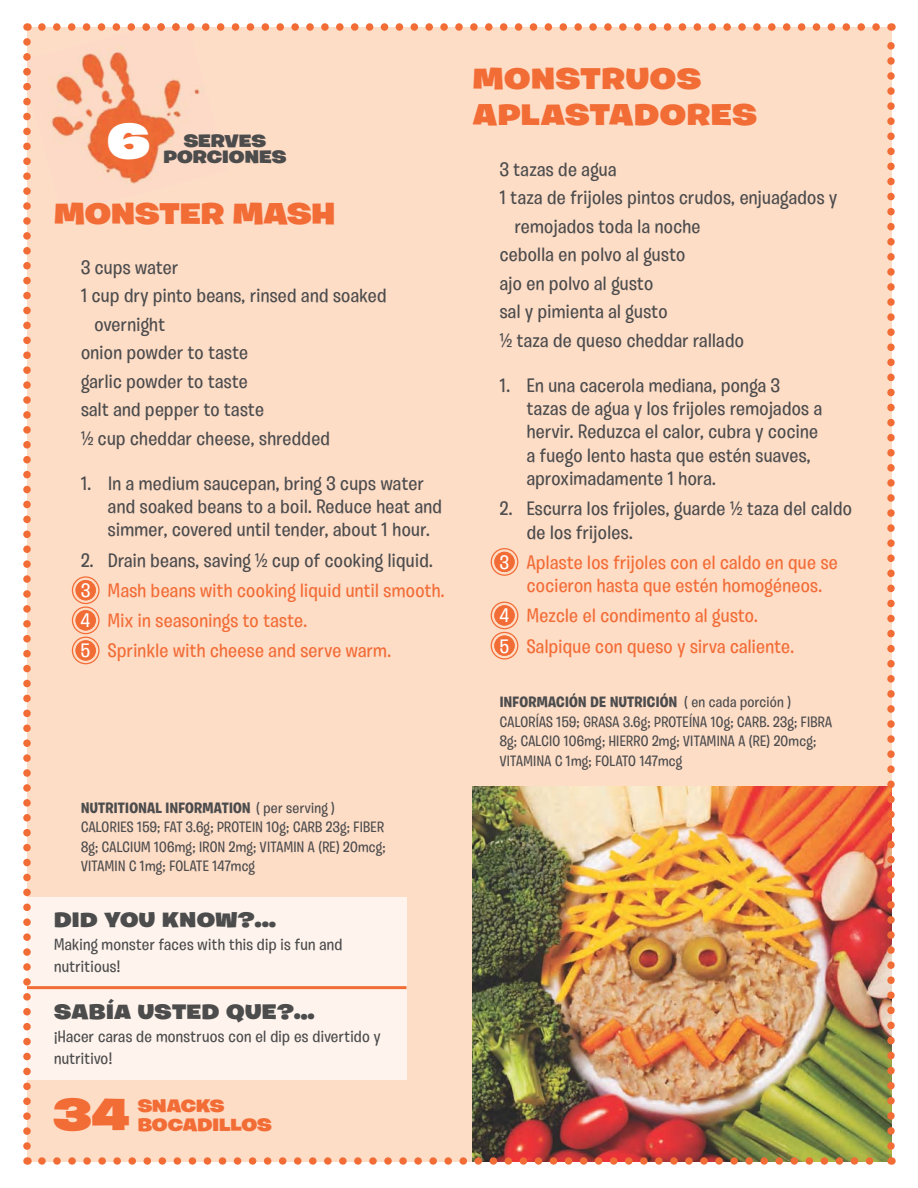
<style>
.page{position:relative;width:918px;height:1188px;background:#fff}
.page>*{position:absolute;margin:0;border:0;box-sizing:border-box;transform-origin:0 0}
.t1{font:900 49.5px "Burbank Big Wide";color:#fff}
.t2{font:900 45px "Burbank Big Wide";color:#f26c36}
.t3{font:900 30px/36px "Burbank Big Wide";letter-spacing:.02em;color:#f26c36}
.t4{font:900 30px "Burbank Big Wide";color:#f26c36}
.t5{font:900 21px "Burbank Big Wide";letter-spacing:.02em;color:#4c4c4d}
.t6{font:500 19.5px/23.4px "Burbank Big";letter-spacing:.02em;color:#4c4c4d}
.t7{font:500 19.5px/30.2px "Burbank Big";letter-spacing:.02em;color:#f26c36}
.t8{font:900 18px/18.6px "Burbank Big Wide";color:#f26c36}
.t9{font:900 18px "Burbank Big Wide";color:#4c4c4d}
.t10{font:500 16.5px/22.5px "Burbank Big";letter-spacing:.02em;color:#4c4c4d}
.t11{font:500 15px/19.5px "Burbank Big";letter-spacing:.02em;color:#4c4c4d}
.s1{color:#4c4c4d}
.s2{color:#fff}
.s3{font-weight:700}
</style>
<div class="page">
<div style="left:27px;top:27px;width:864px;height:1134px;background:#feddc7"></div>
<div style="left:27px;top:897px;width:379px;height:183px;background:#fff4ed"></div>
<img style="left:473px;top:786px;width:419px;height:375px">
<svg style="left:23px;top:90px;width:8px;height:1060px"></svg>
<svg style="left:42px;top:1157px;width:842px;height:8px"></svg>
<svg style="left:190px;top:23px;width:690px;height:8px"></svg>
<svg style="left:887px;top:23px;width:8px;height:1123px"></svg>
<img style="left:23px;top:23px;width:120px;height:35px">
<img style="left:27px;top:27px;width:200px;height:188px">
<img style="left:23px;top:58px;width:8px;height:32px">
<img style="left:143px;top:23px;width:47px;height:8px">
<hr style="left:27px;top:986px;width:379px;height:3px;background:#f26c36">
<div style="left:76px;top:580px;width:20px;height:20px;background:#f26c36;border-radius:50%"></div>
<div style="left:72px;top:576px;width:28px;height:28px;border:1px solid #f26c36;border-radius:50%"></div>
<div style="left:76px;top:580px;width:20px;height:20px;border:4px solid #f26c36;border-radius:50%"></div>
<div style="left:76px;top:610px;width:20px;height:20px;background:#f26c36;border-radius:50%"></div>
<div style="left:72px;top:606px;width:28px;height:28px;border:1px solid #f26c36;border-radius:50%"></div>
<div style="left:76px;top:610px;width:20px;height:20px;border:4px solid #f26c36;border-radius:50%"></div>
<div style="left:76px;top:640px;width:20px;height:21px;background:#f26c36;border-radius:50%"></div>
<div style="left:72px;top:637px;width:28px;height:27px;border:1px solid #f26c36;border-radius:50%"></div>
<div style="left:76px;top:640px;width:20px;height:21px;border:4px solid #f26c36;border-radius:50%"></div>
<div style="left:494px;top:552px;width:21px;height:20px;background:#f26c36;border-radius:50%"></div>
<div style="left:491px;top:548px;width:27px;height:28px;border:1px solid #f26c36;border-radius:50%"></div>
<div style="left:494px;top:552px;width:21px;height:20px;border:4px solid #f26c36;border-radius:50%"></div>
<div style="left:494px;top:605px;width:21px;height:21px;background:#f26c36;border-radius:50%"></div>
<div style="left:491px;top:602px;width:27px;height:27px;border:1px solid #f26c36;border-radius:50%"></div>
<div style="left:494px;top:605px;width:21px;height:21px;border:4px solid #f26c36;border-radius:50%"></div>
<div style="left:494px;top:636px;width:21px;height:20px;background:#f26c36;border-radius:50%"></div>
<div style="left:491px;top:632px;width:27px;height:28px;border:1px solid #f26c36;border-radius:50%"></div>
<div style="left:494px;top:636px;width:21px;height:20px;border:4px solid #f26c36;border-radius:50%"></div>
<h1 class="t1" style="left:107px;top:112px;width:44px">6</h1>
<p class="t9" style="left:184px;top:130px;width:84px">SERVES</p>
<p class="t9" style="left:163px;top:147px;width:125px">PORCIONES</p>
<h3 class="t4" style="left:54px;top:196px;width:283px">MONSTER MASH</h3>
<p class="t6" style="left:81px;top:258px;width:99px">3 cups water</p>
<p class="t6" style="left:81px;top:286px;width:307px">1 cup dry pinto beans, rinsed and soaked</p>
<p class="t6" style="left:94px;top:315px;width:72px">overnight</p>
<p class="t6" style="left:81px;top:343px;width:169px">onion powder to taste</p>
<p class="t6" style="left:81px;top:372px;width:168px">garlic powder to taste</p>
<p class="t6" style="left:81px;top:400px;width:184px">salt and pepper to taste</p>
<p class="t6" style="left:81px;top:429px;width:251px">½ cup cheddar cheese, shredded</p>
<p class="t6" style="left:108px;top:474px;width:336px;text-indent:-27px">1. In a medium saucepan, bring 3 cups water and soaked beans to a boil. Reduce heat and simmer, covered until tender, about 1 hour.</p>
<p class="t7" style="left:81px;top:547px;width:365px"><span class="s1">2. Drain beans, saving ½ cup of cooking liquid.<br></span><span class="s2">3</span> Mash beans with cooking liquid until smooth.<br><span class="s2">4</span> Mix in seasonings to taste.<br><span class="s2">5</span> Sprinkle with cheese and serve warm.</p>
<p class="t11" style="left:81px;top:800px;width:306px"><span class="s3">NUTRITIONAL INFORMATION</span> ( per serving )<br>CALORIES 159; FAT 3.6g; PROTEIN 10g; CARB 23g; FIBER 8g; CALCIUM 106mg; IRON 2mg; VITAMIN A (RE) 20mcg; VITAMIN C 1mg; FOLATE 147mcg</p>
<p class="t5" style="left:54px;top:908px;width:223px">DID YOU KNOW?...</p>
<p class="t10" style="left:54px;top:935px;width:290px">Making monster faces with this dip is fun and nutritious!</p>
<p class="t5" style="left:54px;top:1000px;width:262px">SABÍA USTED QUE?…</p>
<p class="t10" style="left:54px;top:1027px;width:328px">¡Hacer caras de monstruos con el dip es divertido y nutritivo!</p>
<h2 class="t2" style="left:54px;top:1088px;width:77px">34</h2>
<p class="t8" style="left:138px;top:1097px;width:135px">SNACKS<br>BOCADILLOS</p>
<h3 class="t3" style="left:473px;top:61px;width:285px">MONSTRUOS<br>APLASTADORES</h3>
<p class="t6" style="left:500px;top:160px;width:118px">3 tazas de agua</p>
<p class="t6" style="left:500px;top:188px;width:339px">1 taza de frijoles pintos crudos, enjuagados y</p>
<p class="t6" style="left:515px;top:217px;width:187px">remojados toda la noche</p>
<p class="t6" style="left:500px;top:245px;width:187px">cebolla en polvo al gusto</p>
<p class="t6" style="left:500px;top:274px;width:155px">ajo en polvo al gusto</p>
<p class="t6" style="left:500px;top:302px;width:169px">sal y pimienta al gusto</p>
<p class="t6" style="left:500px;top:331px;width:246px">½ taza de queso cheddar rallado</p>
<p class="t6" style="left:527px;top:376px;width:297px;text-indent:-27px">1. En una cacerola mediana, ponga 3 tazas de agua y los frijoles remojados a hervir. Reduzca el calor, cubra y cocine a fuego lento hasta que estén suaves, aproximadamente 1 hora.</p>
<p class="t6" style="left:527px;top:499px;width:327px;text-indent:-27px">2. Escurra los frijoles, guarde ½ taza del caldo de los frijoles.</p>
<p class="t7" style="left:500px;top:553px;width:340px;line-height:23.4px;text-align:center"><span class="s2">3</span> Aplaste los frijoles con el caldo en que se cocieron hasta que estén homogéneos.</p>
<p class="t7" style="left:500px;top:603px;width:296px"><span class="s2">4</span> Mezcle el condimento al gusto.<br><span class="s2">5</span> Salpique con queso y sirva caliente.</p>
<p class="t11" style="left:500px;top:694px;width:334px"><span class="s3">INFORMACIÓN DE NUTRICIÓN</span> ( en cada porción )<br>CALORÍAS 159; GRASA 3.6g; PROTEÍNA 10g; CARB. 23g; FIBRA 8g; CALCIO 106mg; HIERRO 2mg; VITAMINA A (RE) 20mcg; VITAMINA C 1mg; FOLATO 147mcg</p>
</div>
